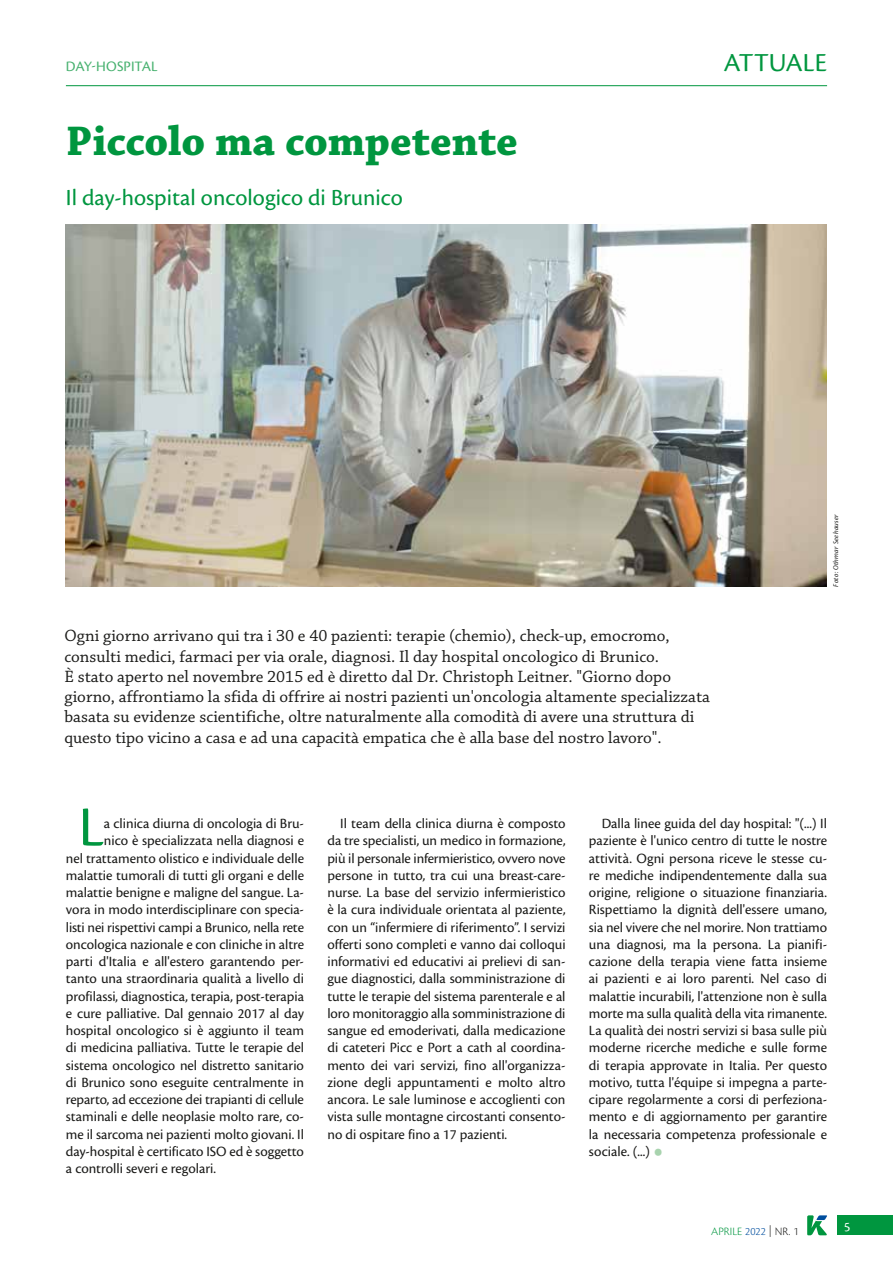
<style>
.page{position:relative;width:893px;height:1263px;background:#fff}
.page>*{position:absolute;margin:0;border:0;box-sizing:border-box;transform-origin:0 0}
.t1{font:58.65px "Cronos Pro";color:#00963f}
.t2{font:700 43.5px "Chaparral Pro";color:#00963f}
.t3{font:33px "Cronos Pro";color:#a8d3ae}
.t4{font:27px "Cronos Pro";letter-spacing:.005em;color:#00963f}
.t5{font:24px "Cronos Pro";color:#00963f}
.t6{font:17.25px/20.2px "Chaparral Pro";color:#1a1a18}
.t7{font:15px "Cronos Pro";color:#47b16f}
.t8{font:14.7px/17.2px "Cronos Pro";color:#1a1a18;text-align:justify}
.t9{font:13.5px "Cronos Pro";color:#fff}
.t10{font:300 11.7px "Cronos Pro";color:#00963f}
.t11{font:italic 7.5px "Cronos Pro";letter-spacing:.025em;color:#1a1a18}
.s1{color:#004e9e}
.s2{color:#1a1a18}
</style>
<div class="page">
<img style="left:66px;top:224px;width:761px;height:362px">
<svg style="left:807px;top:1215px;width:20px;height:20px"></svg>
<div style="left:838px;top:1215px;width:55px;height:20px;background:#00963f"></div>
<hr style="left:66px;top:85px;width:761px;height:1px;background:#00963f">
<p class="t7" style="left:66px;top:58px;width:93px">DAY-HOSPITAL</p>
<h3 class="t4" style="left:724px;top:47px;width:105px">ATTUALE</h3>
<h2 class="t2" style="left:66px;top:116px;width:454px">Piccolo ma competente</h2>
<h3 class="t5" style="left:66px;top:184px;width:339px">Il day-hospital oncologico di Brunico</h3>
<p class="t6" style="left:64px;top:626px;width:647px">Ogni giorno arrivano qui tra i 30 e 40 pazienti: terapie (chemio), check-up, emocromo, consulti medici, farmaci per via orale, diagnosi. Il day hospital oncologico di Brunico.<br>È stato aperto nel novembre 2015 ed è diretto dal Dr. Christoph Leitner. "Giorno dopo giorno, affrontiamo la sfida di offrire ai nostri pazienti un'oncologia altamente specializzata basata su evidenze scientifiche, oltre naturalmente alla comodità di avere una struttura di questo tipo vicino a casa e ad una capacità empatica che è alla base del nostro lavoro".</p>
<p class="t11" style="left:831px;top:587px;width:74px;rotate:-90deg">Foto: Othmar Seehauser</p>
<h1 class="t1" style="left:79px;top:793px;width:27px">L</h1>
<p class="t8" style="left:104px;top:815px;width:202px">a clinica diurna di oncologia di Bru-</p>
<p class="t8" style="left:104px;top:832px;width:202px">nico è specializzata nella diagnosi e</p>
<p class="t8" style="left:66px;top:849px;width:240px">nel trattamento olistico e individuale delle</p>
<p class="t8" style="left:66px;top:867px;width:240px">malattie tumorali di tutti gli organi e delle</p>
<p class="t8" style="left:66px;top:884px;width:240px">malattie benigne e maligne del sangue. La-</p>
<p class="t8" style="left:66px;top:901px;width:240px">vora in modo interdisciplinare con specia-</p>
<p class="t8" style="left:66px;top:918px;width:240px">listi nei rispettivi campi a Brunico, nella rete</p>
<p class="t8" style="left:66px;top:936px;width:240px">oncologica nazionale e con cliniche in altre</p>
<p class="t8" style="left:66px;top:953px;width:240px">parti d'Italia e all'estero garantendo per-</p>
<p class="t8" style="left:66px;top:970px;width:240px">tanto una straordinaria qualità a livello di</p>
<p class="t8" style="left:66px;top:987px;width:240px">profilassi, diagnostica, terapia, post-terapia</p>
<p class="t8" style="left:66px;top:1005px;width:240px">e cure palliative. Dal gennaio 2017 al day</p>
<p class="t8" style="left:66px;top:1022px;width:240px">hospital oncologico si è aggiunto il team</p>
<p class="t8" style="left:66px;top:1039px;width:240px">di medicina palliativa. Tutte le terapie del</p>
<p class="t8" style="left:66px;top:1056px;width:240px">sistema oncologico nel distretto sanitario</p>
<p class="t8" style="left:66px;top:1074px;width:240px">di Brunico sono eseguite centralmente in</p>
<p class="t8" style="left:66px;top:1091px;width:240px">reparto, ad eccezione dei trapianti di cellule</p>
<p class="t8" style="left:66px;top:1108px;width:240px">staminali e delle neoplasie molto rare, co-</p>
<p class="t8" style="left:66px;top:1125px;width:240px">me il sarcoma nei pazienti molto giovani. Il</p>
<p class="t8" style="left:66px;top:1143px;width:240px">day-hospital è certificato ISO ed è soggetto</p>
<p class="t8" style="left:66px;top:1160px;width:152px">a controlli severi e regolari.</p>
<p class="t8" style="left:327px;top:815px;width:240px;text-indent:13px">Il team della clinica diurna è composto da tre specialisti, un medico in formazione, più il personale infermieristico, ovvero nove persone in tutto, tra cui una breast-care&shy;nurse. La base del servizio infermieristico è la cura individuale orientata al paziente, con un “infermiere di riferimento”. I servizi offerti sono completi e vanno dai colloqui informativi ed educativi ai prelievi di san&shy;gue diagnostici, dalla somministrazione di tutte le terapie del sistema parenterale e al loro monitoraggio alla somministrazione di sangue ed emoderivati, dalla medicazione di cateteri Picc e Port a cath al coordina&shy;mento dei vari servizi, fino all'organizza&shy;zione degli appuntamenti e molto altro ancora. Le sale luminose e accoglienti con vista sulle montagne circostanti consento&shy;no di ospitare fino a 17 pazienti.</p>
<p class="t8" style="left:589px;top:815px;width:240px;text-indent:13px">Dalla linee guida del day hospital: "(...) Il paziente è l'unico centro di tutte le nostre attività. Ogni persona riceve le stesse cu&shy;re mediche indipendentemente dalla sua origine, religione o situazione finanziaria.<br>Rispettiamo la dignità dell'essere umano, sia nel vivere che nel morire. Non trattiamo una diagnosi, ma la persona. La pianifi&shy;cazione della terapia viene fatta insieme ai pazienti e ai loro parenti. Nel caso di malattie incurabili, l'attenzione non è sulla morte ma sulla qualità della vita rimanente.<br>La qualità dei nostri servizi si basa sulle più moderne ricerche mediche e sulle forme di terapia approvate in Italia. Per questo motivo, tutta l'équipe si impegna a parte&shy;cipare regolarmente a corsi di perfeziona&shy;mento e di aggiornamento per garantire la necessaria competenza professionale e sociale. (...)</p>
<h3 class="t3" style="left:653px;top:1131px;width:12px">•</h3>
<p class="t10" style="left:711px;top:1224px;width:89px">APRILE <span class="s1">2022</span> <span class="s2">| NR. 1</span></p>
<p class="t9" style="left:844px;top:1219px;width:8px">5</p>
</div>
